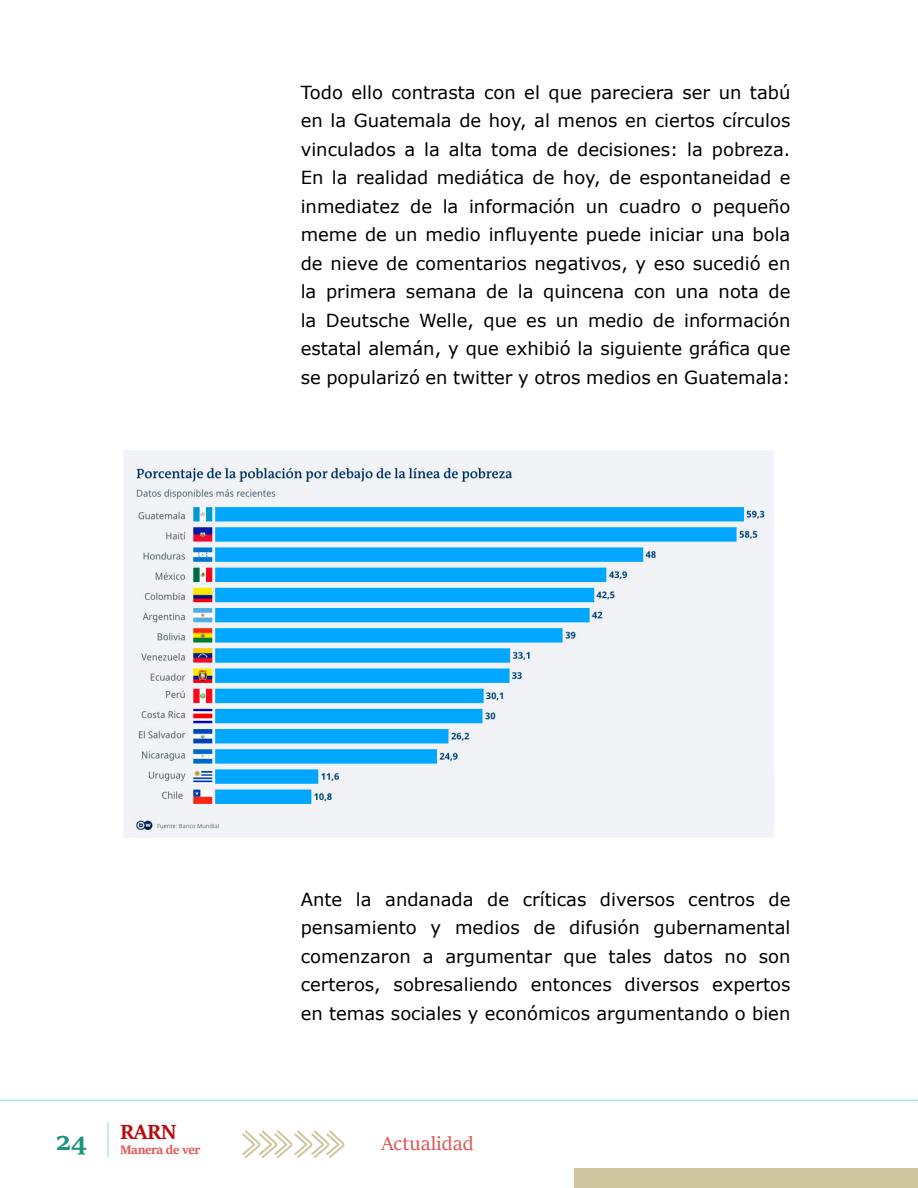
<style>
.page{position:relative;width:918px;height:1188px;background:#fff}
.page>*{position:absolute;margin:0;border:0;box-sizing:border-box;transform-origin:0 0}
.t1{font:700 28.5px "Sitka Heading";color:#1b937e}
.t2{font:700 22.5px "Sitka Heading";color:#b90b10}
.t3{font:21px "Sitka Heading";color:#de5454}
.t4{font:18px/28.5px "Verdana";color:#000;text-align:justify}
.t5{font:700 13.5px "Sitka Heading";letter-spacing:-.03em;color:#de5454}
</style>
<div class="page">
<div style="left:574px;top:1168px;width:344px;height:20px;background:#cfc69f"></div>
<svg style="left:242px;top:1130px;width:103px;height:28px"></svg>
<hr style="left:1px;top:1100px;width:917px;height:1px;background:#a6eae0">
<hr style="left:107px;top:1123px;width:2px;height:34px;background:#a6eae0">
<img style="left:123px;top:451px;width:651px;height:387px">
<p class="t4" style="left:301px;top:78px;width:491px">Todo ello contrasta con el que pareciera ser un tabú en la Guatemala de hoy, al menos en ciertos círculos vinculados a la alta toma de decisiones: la pobreza.<br>En la realidad mediática de hoy, de espontaneidad e inmediatez de la información un cuadro o pequeño meme de un medio influyente puede iniciar una bola de nieve de comentarios negativos, y eso sucedió en la primera semana de la quincena con una nota de la Deutsche Welle, que es un medio de información estatal alemán, y que exhibió la siguiente gráfica que se popularizó en twitter y otros medios en Guatemala:</p>
<p class="t4" style="left:301px;top:885px;width:491px">Ante la andanada de críticas diversos centros de pensamiento y medios de difusión gubernamental comenzaron a argumentar que tales datos no son certeros, sobresaliendo entonces diversos expertos en temas sociales y económicos argumentando o bien</p>
<p class="t2" style="left:120px;top:1115px;width:58px">RARN</p>
<h1 class="t1" style="left:56px;top:1120px;width:33px">24</h1>
<p class="t3" style="left:381px;top:1128px;width:94px">Actualidad</p>
<p class="t5" style="left:120px;top:1139px;width:82px">Manera de ver</p>
</div>
